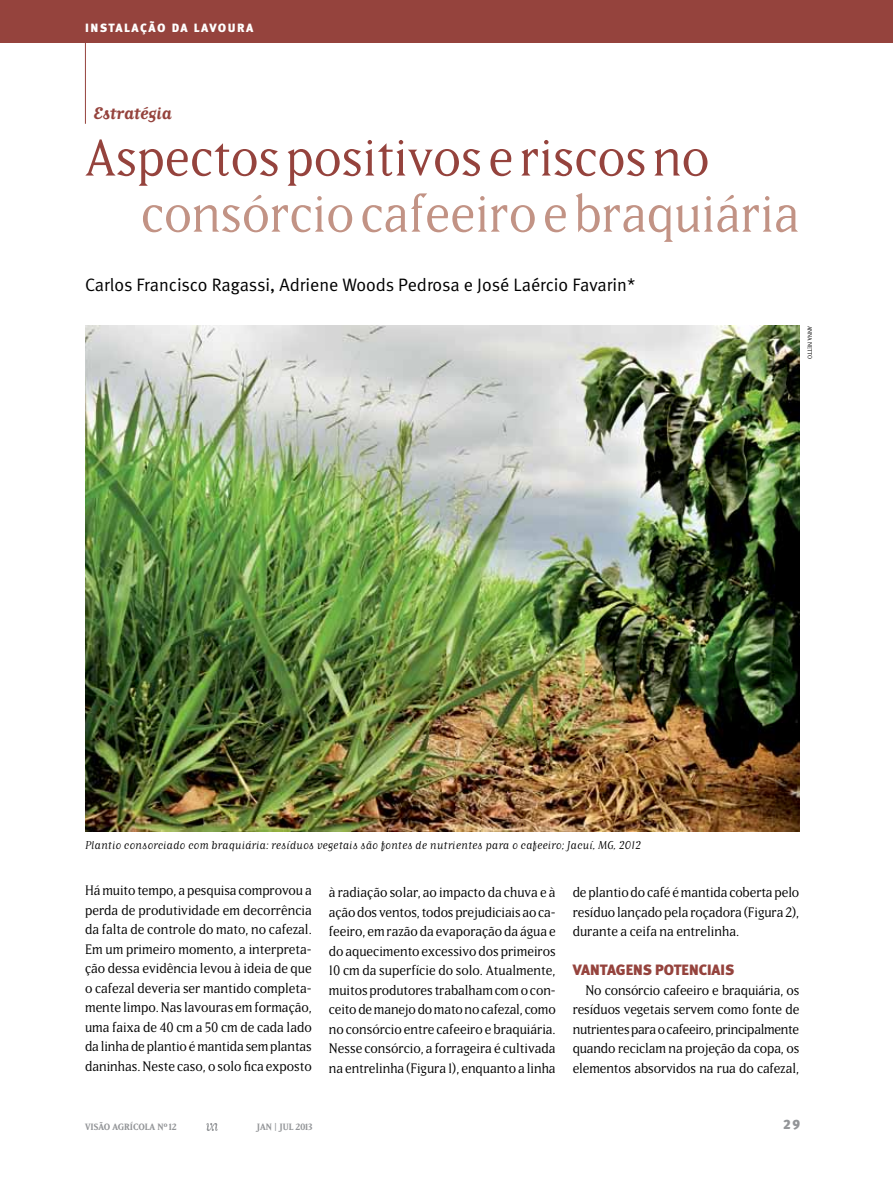
<style>
.page{position:relative;width:893px;height:1191px;background:#fff}
.page>*{position:absolute;margin:0;border:0;box-sizing:border-box;transform-origin:0 0}
.t1{font:51px "Matrix Book Lining";color:#c29385}
.t2{font:51px "Matrix Book Lining";color:#95433d}
.t3{font:18px "Meta Normal";color:#000}
.t4{font:italic 700 16.5px "Matrix Book Lining";color:#95433d}
.t5{font:15px "Meta Black LF";color:#95433d}
.t6{font:13.5px/19.5px "Matrix Book Lining";letter-spacing:-.005em;color:#000;text-align:justify}
.t7{font:13.5px "Meta Black Caps Expert";color:#939598}
.t8{font:12px "Meta Black Caps";letter-spacing:.125em;color:#fff}
.t9{font:italic 11.25px "Matrix Book Lining";color:#000}
.t10{font:700 9px "Matrix Book Lining";color:#939598}
.t11{font:6px "Matrix Book Lining";color:#000}
</style>
<div class="page">
<svg style="left:206px;top:1123px;width:11px;height:7px"></svg>
<hr style="left:85px;top:25px;width:1px;height:99px;background:#95433d">
<div style="left:0;top:0;width:893px;height:43px;background:#95433d"></div>
<img style="left:85px;top:325px;width:714px;height:506px">
<p class="t8" style="left:85px;top:21px;width:170px">INSTALAÇÃO DA LAVOURA</p>
<p class="t4" style="left:94px;top:104px;width:80px">Estratégia</p>
<h1 class="t2" style="left:85px;top:128px;width:626px">Aspectos positivos e riscos no</h1>
<h1 class="t1" style="left:141px;top:184px;width:660px">consórcio cafeeiro e braquiária</h1>
<h2 class="t3" style="left:85px;top:274px;width:552px">Carlos Francisco Ragassi, Adriene Woods Pedrosa e José Laércio Favarin*</h2>
<p class="t11" style="left:813px;top:325px;width:35px;rotate:90deg">Anna Netto</p>
<p class="t9" style="left:85px;top:838px;width:558px">Plantio consorciado com braquiária: resíduos vegetais são fontes de nutrientes para o cafeeiro; Jacuí, MG, 2012</p>
<p class="t6" style="left:85px;top:880px;width:228px">Há muito tempo, a pesquisa comprovou a perda de produtividade em decorrência da falta de controle do mato, no cafezal.<br>Em um primeiro momento, a interpreta&shy;ção dessa evidência levou à ideia de que o cafezal deveria ser mantido completa&shy;mente limpo. Nas lavouras em formação, uma faixa de 40 cm a 50 cm de cada lado da linha de plantio é mantida sem plantas daninhas. Neste caso, o solo fica exposto</p>
<p class="t6" style="left:329px;top:882px;width:228px">à radiação solar, ao impacto da chuva e à ação dos ventos, todos prejudiciais ao ca&shy;feeiro, em razão da evaporação da água e do aquecimento excessivo dos primeiros 10 cm da superfície do solo. Atualmente, muitos produtores trabalham com o con&shy;ceito de manejo do mato no cafezal, como no consórcio entre cafeeiro e braquiária.<br>Nesse consórcio, a forrageira é cultivada na entrelinha (Figura 1), enquanto a linha</p>
<p class="t6" style="left:573px;top:882px;width:228px">de plantio do café é mantida coberta pelo resíduo lançado pela roçadora (Figura 2), durante a ceifa na entrelinha.</p>
<p class="t5" style="left:573px;top:961px;width:163px">VANTAGENS POTENCIAIS</p>
<p class="t6" style="left:573px;top:980px;width:228px;text-indent:13px">No consórcio cafeeiro e braquiária, os resíduos vegetais servem como fonte de nutrientes para o cafeeiro, principalmente quando reciclam na projeção da copa, os elementos absorvidos na rua do cafezal,</p>
<p class="t10" style="left:85px;top:1121px;width:93px">VISÃO AGRÍCOLA Nº12</p>
<p class="t10" style="left:257px;top:1121px;width:57px">JAN | JUL 2013</p>
<p class="t7" style="left:783px;top:1116px;width:18px">29</p>
</div>
